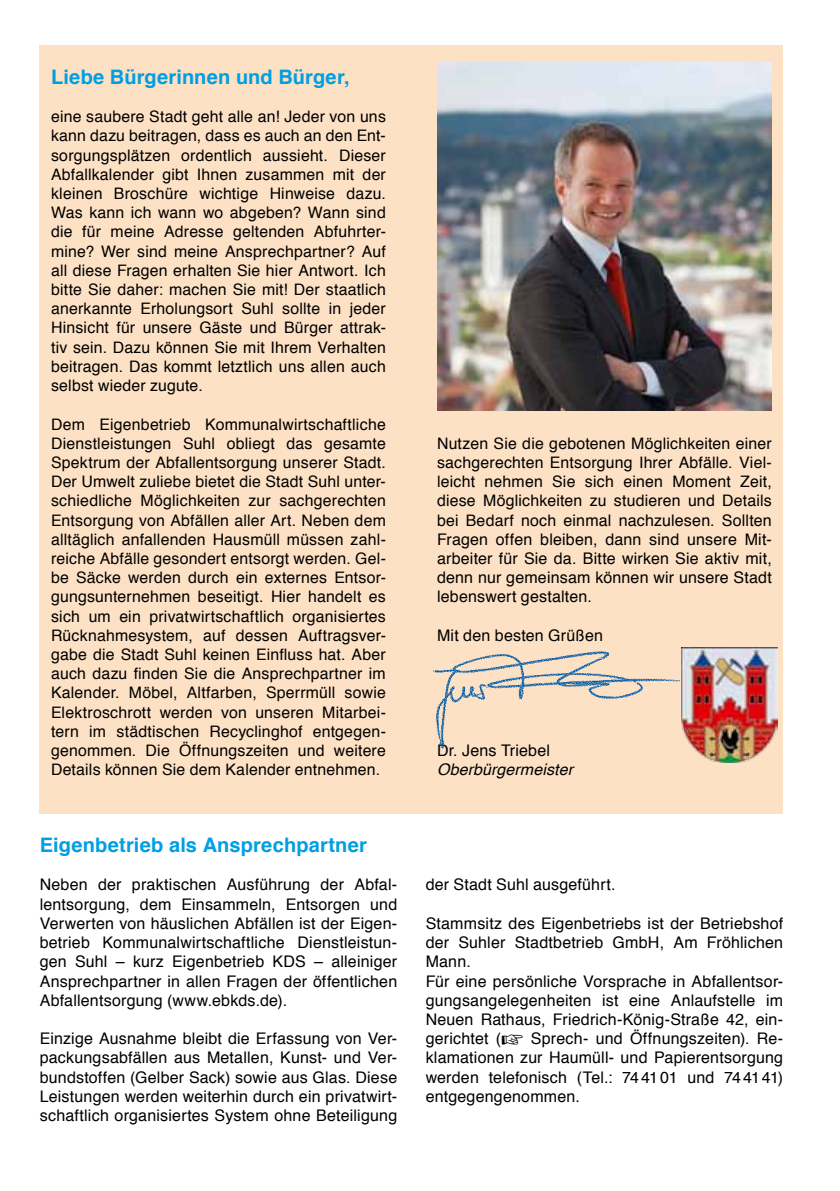
<style>
.page{position:relative;width:840px;height:1191px;background:#fff}
.page>*{position:absolute;margin:0;border:0;box-sizing:border-box;transform-origin:0 0}
.t1{font:700 20px "Helvetica";letter-spacing:.01em;color:#009ee3}
.t2{font:16px/19.2px "Helvetica";letter-spacing:.01em;color:#000;text-align:justify}
.t3{font:italic 16px "Helvetica";letter-spacing:.01em;color:#000}
.t4{font:15.8px/19.2px "Helvetica";letter-spacing:.01em;color:#000;text-align:justify}
.s1{font-size:15.8px}
</style>
<div class="page">
<div style="left:40px;top:45px;width:742px;height:768px;background:#fde1c5"></div>
<img style="left:437px;top:63px;width:334px;height:347px">
<img style="left:433px;top:651px;width:247px;height:98px">
<img style="left:681px;top:647px;width:96px;height:116px">
<p class="t1" style="left:51px;top:61px;width:300px">Liebe Bürgerinnen und Bürger,</p>
<p class="t4" style="left:51px;top:107px;width:336px">eine saubere Stadt geht alle an! Jeder von uns kann dazu beitragen, dass es auch an den Ent&shy;sorgungsplätzen ordentlich aussieht. Dieser Abfallkalender gibt Ihnen zusammen mit der kleinen Broschüre wichtige Hinweise dazu.<br>Was kann ich wann wo abgeben? Wann sind die für meine Adresse geltenden Abfuhrter&shy;mine? Wer sind meine Ansprechpartner? Auf all diese Fragen erhalten Sie hier Antwort. Ich bitte Sie daher: machen Sie mit! Der staatlich anerkannte Erholungsort Suhl sollte in jeder Hinsicht für unsere Gäste und Bürger attrak&shy;tiv sein. Dazu können Sie mit Ihrem Verhalten beitragen. Das kommt letztlich uns allen auch selbst wieder zugute.</p>
<p class="t4" style="left:51px;top:415px;width:336px">Dem Eigenbetrieb Kommunalwirtschaftliche Dienstleistungen Suhl obliegt das gesamte Spektrum der Abfallentsorgung unserer Stadt.<br>Der Umwelt zuliebe bietet die Stadt Suhl unter&shy;schiedliche Möglichkeiten zur sachgerechten Entsorgung von Abfällen aller Art. Neben dem alltäglich anfallenden Hausmüll müssen zahl&shy;reiche Abfälle gesondert entsorgt werden. Gel&shy;be Säcke werden durch ein externes Entsor&shy;gungsunternehmen beseitigt. Hier handelt es sich um ein privatwirtschaftlich organisiertes Rücknahmesystem, auf dessen Auftragsver&shy;gabe die Stadt Suhl keinen Einfluss hat. Aber auch dazu finden Sie die Ansprechpartner im Kalender. Möbel, Altfarben, Sperrmüll sowie Elektroschrott werden von unseren Mitarbei&shy;tern im städtischen Recyclinghof entgegen&shy;genommen. Die Öffnungszeiten und weitere Details können Sie dem Kalender entnehmen.</p>
<p class="t1" style="left:40px;top:829px;width:328px">Eigenbetrieb als Ansprechpartner</p>
<p class="t2" style="left:40px;top:875px;width:359px">Neben der praktischen Ausführung der Abfal&shy;lentsorgung, dem Einsammeln, Entsorgen und Verwerten von häuslichen Abfällen ist der Eigen&shy;betrieb Kommunalwirtschaftliche Dienstleistun&shy;gen Suhl – kurz Eigenbetrieb KDS – alleiniger Ansprechpartner in allen Fragen der öffentlichen Abfallentsorgung (www.ebkds.de).</p>
<p class="t2" style="left:40px;top:1029px;width:359px">Einzige Ausnahme bleibt die Erfassung von Ver&shy;packungsabfällen aus Metallen, Kunst- und Ver&shy;bundstoffen (Gelber Sack) sowie aus Glas. Diese Leistungen werden weiterhin durch ein privatwirt&shy;schaftlich organisiertes System ohne Beteiligung</p>
<p class="t4" style="left:437px;top:434px;width:336px">Nutzen Sie die gebotenen Möglichkeiten einer sachgerechten Entsorgung Ihrer Abfälle. Viel&shy;leicht nehmen Sie sich einen Moment Zeit, diese Möglichkeiten zu studieren und Details</p>
<p class="t2" style="left:437px;top:511px;width:336px"><span class="s1">bei Bedarf noch</span> einmal nachzulesen. Sollten Fragen offen bleiben, dann sind unsere Mit&shy;arbeiter für Sie da. Bitte wirken Sie aktiv mit, denn nur gemeinsam können wir unsere Stadt lebenswert gestalten.</p>
<p class="t2" style="left:437px;top:626px;width:167px">Mit den besten Grüßen</p>
<p class="t2" style="left:437px;top:741px;width:114px">Dr. Jens Triebel</p>
<p class="t3" style="left:437px;top:757px;width:137px">Oberbürgermeister</p>
<p class="t2" style="left:425px;top:875px;width:191px">der Stadt Suhl ausgeführt.</p>
<p class="t2" style="left:425px;top:914px;width:359px;text-align:left">Stammsitz des Eigenbetriebs ist der Betriebshof der Suhler Stadtbetrieb GmbH, Am Fröhlichen Mann.<br>Für eine persönliche Vorsprache in Abfallentsor&shy;gungsangelegenheiten ist eine Anlaufstelle im Neuen Rathaus, Friedrich-König-Straße 42, ein&shy;gerichtet (</p>
<p class="t2" style="left:425px;top:1029px;width:359px;text-indent:105px">Sprech- und Öffnungszeiten). Re&shy;klamationen zur Haumüll- und Papierentsorgung werden telefonisch (Tel.: 744101 und 744141) entgegengenommen.</p>
</div>
